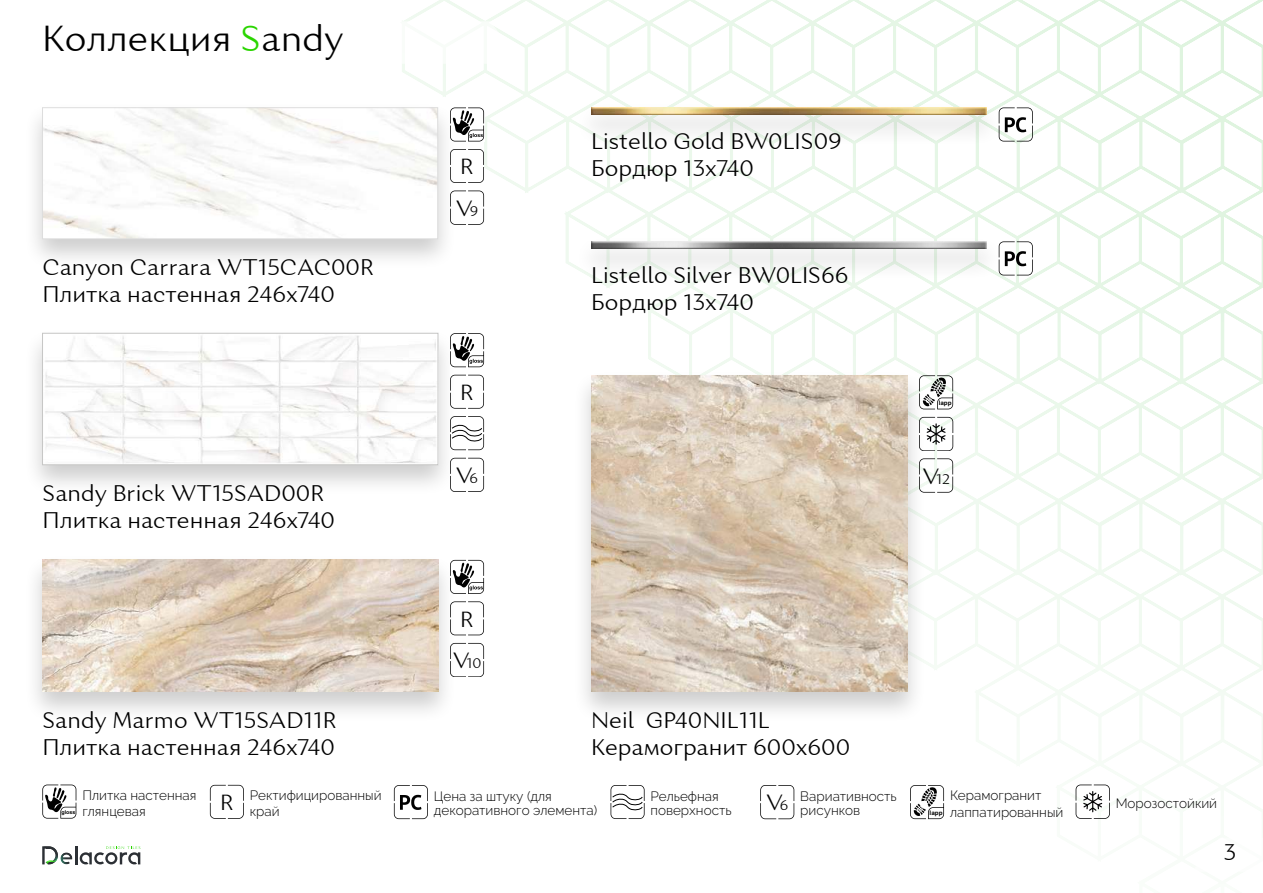
<style>
.page{position:relative;width:1263px;height:893px;background:#fff}
.page>*{position:absolute;margin:0;border:0;box-sizing:border-box;transform-origin:0 0}
.t1{font:300 36px "Excentra Pro";color:#000}
.t2{font:300 22.5px/27px "Excentra Pro";color:#000}
.t3{font:300 22.05px "Excentra Pro";color:#000}
.t4{font:300 21.9px "Excentra Pro";color:#000}
.t5{font:300 13.95px "Excentra Pro";color:#000}
.t6{font:300 13.5px/16.2px "Raleway";color:#000}
.t7{font:700 6.3px "Arial";color:#000}
.t8{font:700 5.4px "Arial";color:#000}
.s1{color:#2ad500}
.s2{font-size:13.95px}
.s3{font-size:22.05px}
</style>
<div class="page">
<img style="left:400px;top:0;width:863px;height:820px">
<svg style="left:42px;top:846px;width:99px;height:19px"></svg>
<svg style="left:400px;top:21px;width:123px;height:43px"></svg>
<div style="left:23px;top:553px;width:434px;height:170px;background:#000;opacity:.2"></div>
<img style="left:43px;top:560px;width:395px;height:131px">
<svg style="left:450px;top:560px;width:34px;height:34px"></svg>
<svg style="left:450px;top:643px;width:34px;height:34px"></svg>
<svg style="left:450px;top:601px;width:34px;height:34px"></svg>
<div style="left:572px;top:369px;width:354px;height:354px;background:#000;opacity:.2"></div>
<img style="left:591px;top:375px;width:316px;height:316px">
<svg style="left:919px;top:375px;width:34px;height:34px"></svg>
<svg style="left:919px;top:458px;width:34px;height:34px"></svg>
<svg style="left:919px;top:417px;width:34px;height:34px"></svg>
<div style="left:573px;top:101px;width:432px;height:45px;background:#000;opacity:.2"></div>
<img style="left:591px;top:107px;width:395px;height:7px">
<div style="left:23px;top:101px;width:434px;height:170px;background:#000;opacity:.2"></div>
<img style="left:44px;top:109px;width:392px;height:128px">
<div style="left:42px;top:107px;width:396px;height:132px;border:1px solid #ddd"></div>
<svg style="left:450px;top:107px;width:34px;height:35px"></svg>
<svg style="left:450px;top:191px;width:34px;height:34px"></svg>
<svg style="left:450px;top:149px;width:34px;height:34px"></svg>
<svg style="left:999px;top:107px;width:34px;height:35px"></svg>
<div style="left:573px;top:235px;width:432px;height:45px;background:#000;opacity:.2"></div>
<img style="left:591px;top:241px;width:395px;height:7px">
<svg style="left:999px;top:241px;width:34px;height:34px"></svg>
<svg style="left:42px;top:785px;width:34px;height:34px"></svg>
<svg style="left:910px;top:785px;width:34px;height:34px"></svg>
<svg style="left:394px;top:785px;width:34px;height:34px"></svg>
<svg style="left:610px;top:785px;width:34px;height:34px"></svg>
<div style="left:23px;top:327px;width:434px;height:169px;background:#000;opacity:.2"></div>
<img style="left:44px;top:335px;width:392px;height:128px">
<div style="left:42px;top:333px;width:396px;height:132px;border:1px solid #c6c6c5"></div>
<svg style="left:450px;top:333px;width:34px;height:34px"></svg>
<svg style="left:450px;top:458px;width:34px;height:34px"></svg>
<svg style="left:450px;top:375px;width:34px;height:34px"></svg>
<svg style="left:450px;top:416px;width:34px;height:34px"></svg>
<svg style="left:760px;top:785px;width:34px;height:34px"></svg>
<svg style="left:210px;top:785px;width:34px;height:34px"></svg>
<svg style="left:1076px;top:785px;width:34px;height:34px"></svg>
<h1 class="t1" style="left:42px;top:17px;width:303px">Коллекция <span class="s1">S</span>andy</h1>
<p class="t2" style="left:42px;top:254px;width:333px">Canyon Carrara WT15CAC00R<br>Плитка настенная 246х740</p>
<p class="t2" style="left:43px;top:480px;width:294px">Sandy Brick WT15SAD00R<br>Плитка настенная 246х740</p>
<p class="t4" style="left:460px;top:154px;width:15px">R</p>
<p class="t3" style="left:456px;top:195px;width:24px">V<span class="s2">9</span></p>
<p class="t4" style="left:460px;top:380px;width:15px">R</p>
<p class="t3" style="left:456px;top:462px;width:24px">V<span class="s2">6</span></p>
<p class="t2" style="left:591px;top:128px;width:252px">Listello Gold BW0LIS09<br>Бордюр 13х740</p>
<p class="t2" style="left:591px;top:262px;width:259px">Listello Silver BW0LIS66<br>Бордюр 13х740</p>
<p class="t7" style="left:939px;top:401px;width:14px">lapp</p>
<p class="t5" style="left:922px;top:471px;width:29px"><span class="s3">V</span>12</p>
<p class="t4" style="left:460px;top:606px;width:15px">R</p>
<p class="t5" style="left:453px;top:655px;width:30px"><span class="s3">V</span>10</p>
<p class="t2" style="left:42px;top:706px;width:296px">Sandy Marmo WT15SAD11R<br>Плитка настенная 246х740</p>
<p class="t2" style="left:591px;top:706px;width:261px">Neil GP40NIL11L<br>Керамогранит 600х600</p>
<p class="t8" style="left:61px;top:810px;width:15px">gloss</p>
<p class="t6" style="left:82px;top:787px;width:116px">Плитка настенная глянцевая</p>
<p class="t4" style="left:220px;top:790px;width:15px">R</p>
<p class="t6" style="left:250px;top:787px;width:133px">Ректифицированный край</p>
<p class="t6" style="left:1116px;top:795px;width:103px">Морозостойкий</p>
<p class="t6" style="left:950px;top:787px;width:115px">Керамогранит лаппатированный</p>
<p class="t6" style="left:434px;top:790px;width:165px;line-height:14px">Цена за штуку (для декоративного элемента)</p>
<p class="t6" style="left:650px;top:789px;width:82px;line-height:14px">Рельефная поверхность</p>
<p class="t3" style="left:766px;top:790px;width:24px">V<span class="s2">6</span></p>
<p class="t6" style="left:800px;top:788px;width:98px">Вариативность</p>
<p class="t6" style="left:800px;top:802px;width:61px">рисунков</p>
<p class="t7" style="left:930px;top:811px;width:14px">lapp</p>
<p class="t2" style="left:1224px;top:841px;width:14px">3</p>
</div>
